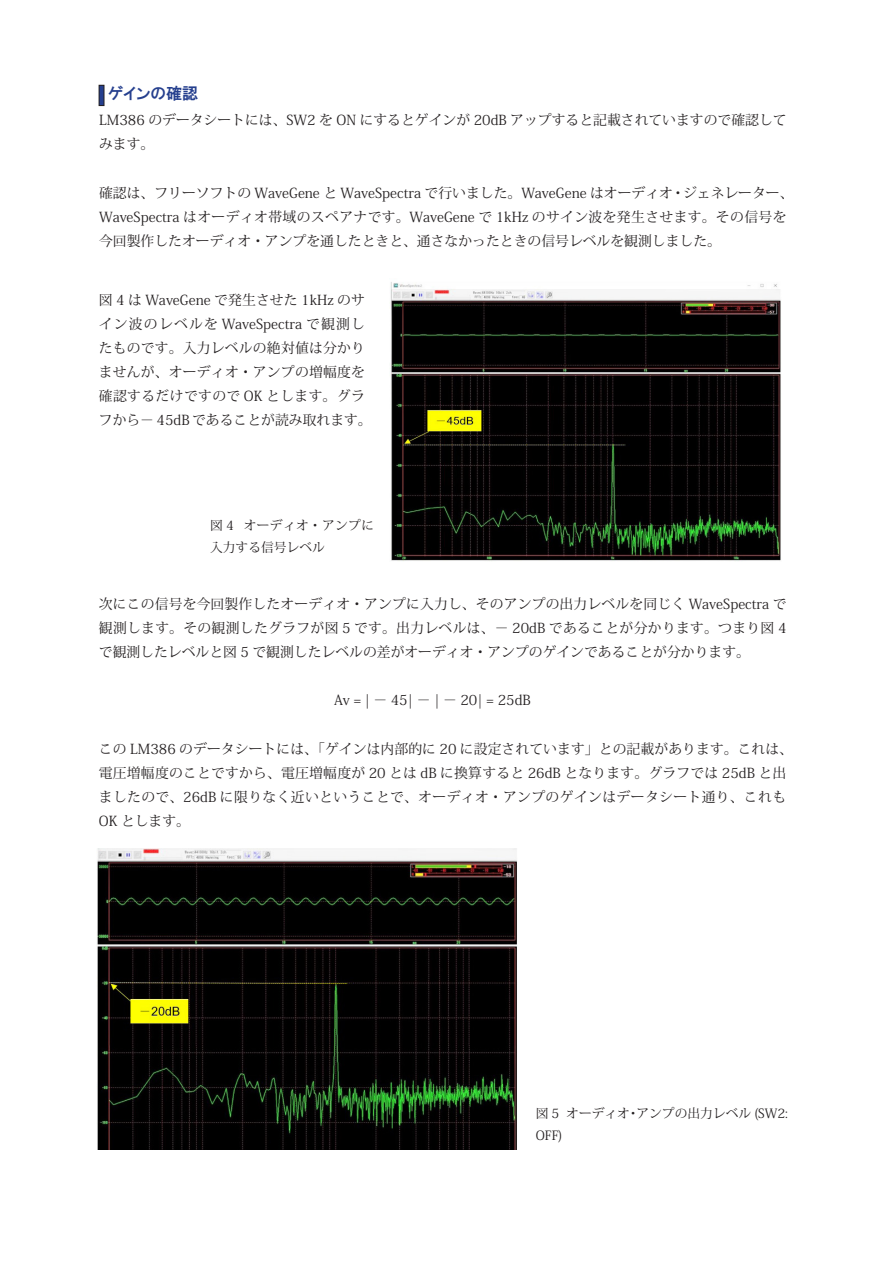
<style>
.page{position:relative;width:893px;height:1263px;background:#fff}
.page>*{position:absolute;margin:0;border:0;box-sizing:border-box;transform-origin:0 0}
.t1{font:15.9px "HGP Gothic E";color:#253f8e}
.t2{font:13.8px/24.2px "Koz Min Pr 6 N";color:#231f20}
.t3{font:12.75px/22.4px "Koz Min Pr 6 N";color:#231f20}
.t4{font:12.75px "Koz Min Pr 6 N";letter-spacing:.03em;color:#231f20}
</style>
<div class="page">
<img style="left:390px;top:282px;width:391px;height:279px">
<img style="left:97px;top:849px;width:420px;height:300px">
<div style="left:99px;top:85px;width:5px;height:21px;background:#253f8e"></div>
<div style="left:99px;top:85px;width:5px;height:21px;border:1px solid #231f20"></div>
<p class="t1" style="left:108px;top:85px;width:91px">ゲインの確認</p>
<p class="t2" style="left:99px;top:108px;width:689px">LM386 のデータシートには、SW2 を ON にするとゲインが 20dB アップすると記載されていますので確認してみます。</p>
<p class="t2" style="left:99px;top:181px;width:696px">確認は、フリーソフトの WaveGene と WaveSpectra で行いました。WaveGene はオーディオ・ジェネレーター、<br>WaveSpectra はオーディオ帯域のスペアナです。WaveGene で 1kHz のサイン波を発生させます。その信号を今回製作したオーディオ・アンプを通したときと、通さなかったときの信号レベルを観測しました。</p>
<p class="t2" style="left:99px;top:288px;width:274px">図 4 は WaveGene で発生させた 1kHz のサイン波のレベルを WaveSpectra で観測したものです。入力レベルの絶対値は分かりませんが、オーディオ・アンプの増幅度を確認するだけですので OK とします。グラフから－ 45dB であることが読み取れます。</p>
<p class="t4" style="left:244px;top:518px;width:132px">オーディオ・アンプに</p>
<p class="t3" style="left:210px;top:514px;width:116px">図 4<br>入力する信号レベル</p>
<p class="t2" style="left:99px;top:592px;width:689px;text-align:justify">次にこの信号を今回製作したオーディオ・アンプに入力し、そのアンプの出力レベルを同じく WaveSpectra で観測します。その観測したグラフが図 5 です。出力レベルは、－ 20dB であることが分かります。つまり図 4で観測したレベルと図 5 で観測したレベルの差がオーディオ・アンプのゲインであることが分かります。</p>
<p class="t2" style="left:334px;top:688px;width:198px">Av = | － 45| － | － 20| = 25dB</p>
<p class="t2" style="left:99px;top:737px;width:696px">この LM386 のデータシートには、「ゲインは内部的に 20 に設定されています」との記載があります。これは、電圧増幅度のことですから、電圧増幅度が 20 とは dB に換算すると 26dB となります。グラフでは 25dB と出ましたので、26dB に限りなく近いということで、オーディオ・アンプのゲインはデータシート通り、これもOK とします。</p>
<p class="t3" style="left:566px;top:1102px;width:65px">オーディオ</p>
<p class="t3" style="left:636px;top:1102px;width:153px">アンプの出力レベル (SW2:</p>
<p class="t3" style="left:536px;top:1102px;width:28px">図5<br>OFF(</p>
<p class="t3" style="left:627px;top:1102px;width:14px">・</p>
</div>
